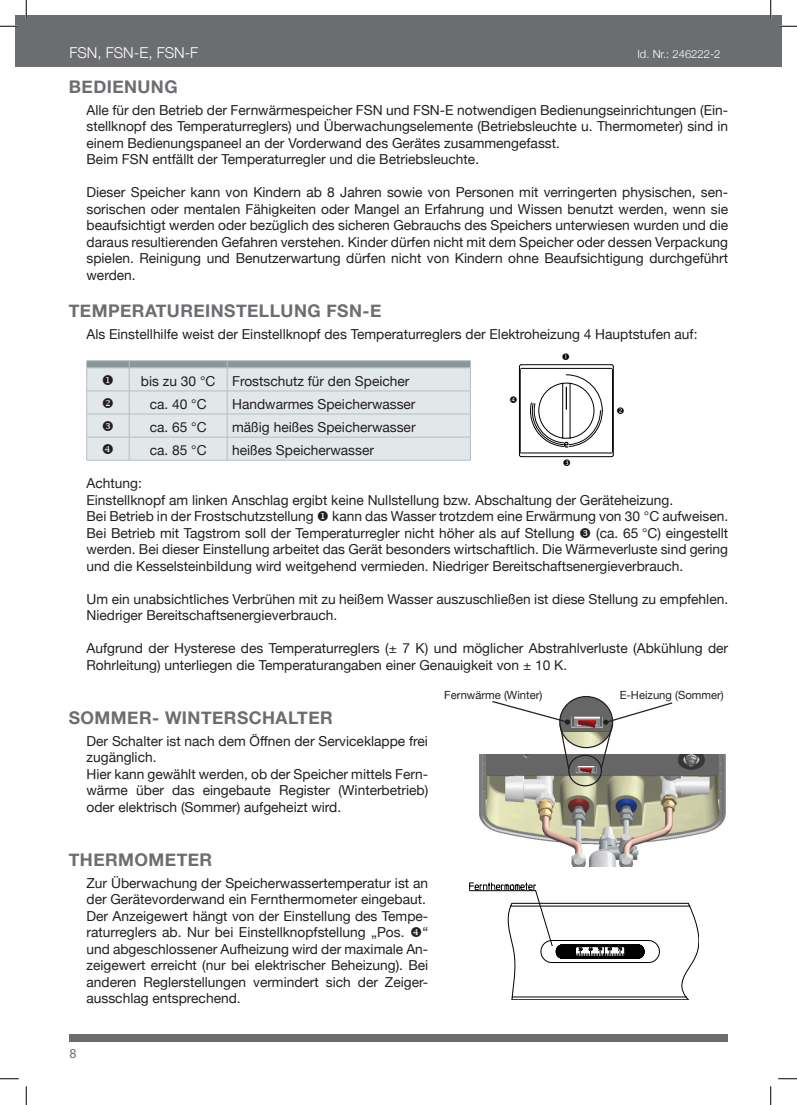
<style>
.page{position:relative;width:797px;height:1105px;background:#fff}
.page>*{position:absolute;margin:0;border:0;box-sizing:border-box;transform-origin:0 0}
.t1{font:700 17.5px "Helvetica Neue";letter-spacing:.025em;color:#6c6d70}
.t2{font:300 15px "Helvetica Neue";color:#fff}
.t3{font:13.75px/16.5px "Helvetica Neue";color:#231f20}
.t4{font:13.75px "Myriad Pro";color:#6c6d70}
.t5{font:11.25px "Helvetica Neue";color:#231f20}
.t6{font:300 11.25px "Helvetica Neue";color:#fff}
</style>
<div class="page">
<div style="left:16px;top:16px;width:765px;height:51px;background:#6c6d70"></div>
<div style="left:69px;top:1034px;width:658px;height:7px;background:#6c6d70"></div>
<hr style="left:520px;top:369px;width:1px;height:83px;background:#000">
<hr style="left:612px;top:369px;width:1px;height:83px;background:#000">
<hr style="left:520px;top:453px;width:92px;height:1px;background:#000">
<hr style="left:521px;top:368px;width:91px;height:1px;background:#000">
<hr style="left:613px;top:367px;width:1px;height:88px;background:#000">
<hr style="left:521px;top:364px;width:90px;height:1px;background:#000">
<hr style="left:521px;top:456px;width:90px;height:1px;background:#000">
<hr style="left:519px;top:367px;width:1px;height:88px;background:#000">
<svg style="left:469px;top:883px;width:230px;height:117px"></svg>
<img style="left:479px;top:755px;width:246px;height:111px">
<div style="left:568px;top:755px;width:34px;height:31px;border:1px solid #231f20;border-radius:50%"></div>
<img style="left:570px;top:696px;width:32px;height:52px">
<svg style="left:491px;top:701px;width:79px;height:69px"></svg>
<svg style="left:599px;top:701px;width:74px;height:69px"></svg>
<svg style="left:0;top:25px;width:19px;height:2px"></svg>
<svg style="left:778px;top:25px;width:19px;height:2px"></svg>
<svg style="left:0;top:1078px;width:19px;height:1px"></svg>
<svg style="left:778px;top:1078px;width:19px;height:1px"></svg>
<svg style="left:25px;top:0;width:2px;height:19px"></svg>
<svg style="left:25px;top:1086px;width:2px;height:19px"></svg>
<svg style="left:770px;top:0;width:1px;height:19px"></svg>
<svg style="left:770px;top:1086px;width:1px;height:19px"></svg>
<svg style="left:518px;top:364px;width:85px;height:84px"></svg>
<svg style="left:86px;top:360px;width:385px;height:101px;background:#d9e0e1"></svg>
<p class="t2" style="left:69px;top:44px;width:130px">FSN, FSN-E, FSN-F</p>
<p class="t6" style="left:637px;top:48px;width:84px">Id. Nr.: 246222-2</p>
<p class="t1" style="left:69px;top:73px;width:110px">BEDIENUNG</p>
<p class="t3" style="left:86px;top:101px;width:643px">Alle für den Betrieb der Fernwärmespeicher FSN und FSN-E notwendigen Bedienungseinrichtungen (Ein&shy;stellknopf des Temperaturreglers) und Überwachungselemente (Betriebsleuchte u. Thermometer) sind in einem Bedienungspaneel an der Vorderwand des Gerätes zusammengefasst.<br>Beim FSN entfällt der Temperaturregler und die Betriebsleuchte.</p>
<p class="t3" style="left:86px;top:184px;width:643px;text-align:justify">Dieser Speicher kann von Kindern ab 8 Jahren sowie von Personen mit verringerten physischen, sen&shy;sorischen oder mentalen Fähigkeiten oder Mangel an Erfahrung und Wissen benutzt werden, wenn sie beaufsichtigt werden oder bezüglich des sicheren Gebrauchs des Speichers unterwiesen wurden und die daraus resultierenden Gefahren verstehen. Kinder dürfen nicht mit dem Speicher oder dessen Verpackung spielen. Reinigung und Benutzerwartung dürfen nicht von Kindern ohne Beaufsichtigung durchgeführt werden.</p>
<p class="t1" style="left:69px;top:297px;width:314px">TEMPERATUREINSTELLUNG FSN-E</p>
<p class="t3" style="left:86px;top:326px;width:612px">Als Einstellhilfe weist der Einstellknopf des Temperaturreglers der Elektroheizung 4 Hauptstufen auf:</p>
<p class="t3" style="left:102px;top:373px;width:309px">◆ bis zu 30 °C Frostschutz für den Speicher</p>
<p class="t3" style="left:150px;top:396px;width:58px">ca. 40 °C</p>
<p class="t3" style="left:232px;top:396px;width:185px">Handwarmes Speicherwasser</p>
<p class="t3" style="left:150px;top:419px;width:58px">ca. 65 °C</p>
<p class="t3" style="left:232px;top:419px;width:185px">mäßig heißes Speicherwasser</p>
<p class="t3" style="left:150px;top:442px;width:58px">ca. 85 °C</p>
<p class="t3" style="left:232px;top:442px;width:143px">heißes Speicherwasser</p>
<p class="t3" style="left:86px;top:475px;width:643px">Achtung:<br>Einstellknopf am linken Anschlag ergibt keine Nullstellung bzw. Abschaltung der Geräteheizung.<br>Bei Betrieb in der Frostschutzstellung ◆ kann das Wasser trotzdem eine Erwärmung von 30 °C aufweisen.<br>Bei Betrieb mit Tagstrom soll der Temperaturregler nicht höher als auf Stellung</p>
<p class="t3" style="left:86px;top:524px;width:643px;text-align:justify;text-indent:509px">(ca. 65 °C) eingestellt werden. Bei dieser Einstellung arbeitet das Gerät besonders wirtschaftlich. Die Wärmeverluste sind gering und die Kesselsteinbildung wird weitgehend vermieden. Niedriger Bereitschaftsenergieverbrauch.</p>
<p class="t3" style="left:86px;top:590px;width:643px">Um ein unabsichtliches Verbrühen mit zu heißem Wasser auszuschließen ist diese Stellung zu empfehlen.<br>Niedriger Bereitschaftsenergieverbrauch.</p>
<p class="t3" style="left:86px;top:640px;width:643px">Aufgrund der Hysterese des Temperaturreglers (± 7 K) und möglicher Abstrahlverluste (Abkühlung der<br>Rohrleitung) unterliegen die Temperaturangaben einer Genauigkeit von ± 10 K.</p>
<p class="t1" style="left:69px;top:704px;width:265px">SOMMER- WINTERSCHALTER</p>
<p class="t3" style="left:86px;top:732px;width:343px">Der Schalter ist nach dem Öffnen der Serviceklappe frei zugänglich.<br>Hier kann gewählt werden, ob der Speicher mittels Fern&shy;wärme über das eingebaute Register (Winterbetrieb) oder elektrisch (Sommer) aufgeheizt wird.</p>
<p class="t1" style="left:69px;top:846px;width:145px">THERMOMETER</p>
<p class="t3" style="left:86px;top:874px;width:343px">Zur Überwachung der Speicherwassertemperatur ist an der Gerätevorderwand ein Fernthermometer eingebaut.<br>Der Anzeigewert hängt von der Einstellung des Tempe&shy;raturreglers ab. Nur bei Einstellknopfstellung „Pos.</p>
<p class="t5" style="left:444px;top:688px;width:100px">Fernwärme (Winter)</p>
<p class="t5" style="left:619px;top:688px;width:105px">E-Heizung (Sommer)</p>
<p class="t3" style="left:86px;top:924px;width:343px;text-align:justify;text-indent:336px">“ und abgeschlossener Aufheizung wird der maximale An&shy;zeigewert erreicht (nur bei elektrischer Beheizung). Bei anderen Reglerstellungen vermindert sich der Zeiger&shy;ausschlag entsprechend.</p>
<p class="t4" style="left:69px;top:1045px;width:9px">8</p>
</div>
